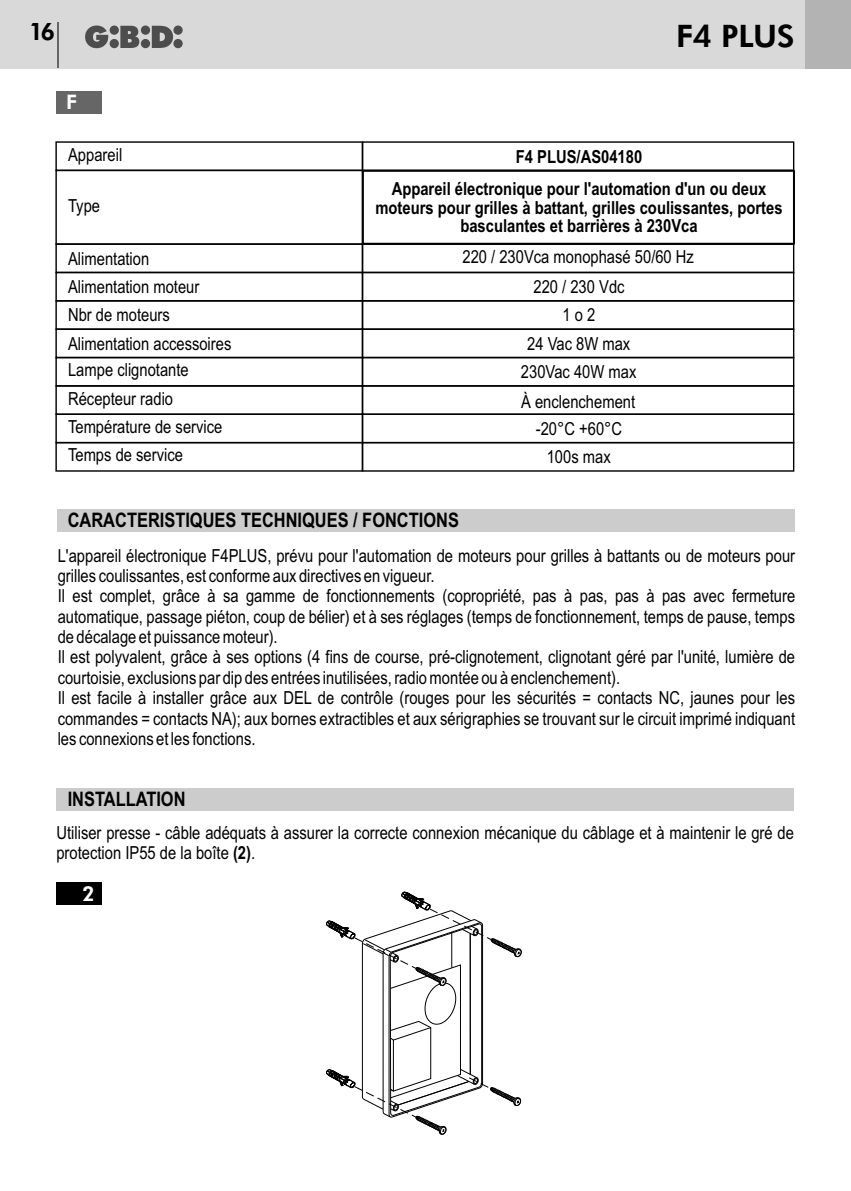
<style>
.page{position:relative;width:851px;height:1191px;background:#fff}
.page>*{position:absolute;margin:0;border:0;box-sizing:border-box;transform-origin:0 0}
.t1{font:800 31px "Futura BT";color:#000}
.t2{font:800 24px "Futura BT";color:#000}
.t3{font:800 20.6px "Futura BT";color:#fff}
.t4{font:700 20px "Arial Narrow";color:#000}
.t5{font:800 20px "Futura BT";color:#fff}
.t6{font:18px/20.4px "Arial Narrow";color:#000}
.t7{font:700 18px/18.6px "Arial Narrow";color:#000;text-align:center}
.s1{font-weight:700}
</style>
<div class="page">
<div style="left:57px;top:509px;width:737px;height:23px;background:#ccc"></div>
<div style="left:55px;top:272px;width:308px;height:29px;border:1px solid #000"></div>
<div style="left:55px;top:300px;width:308px;height:30px;border:1px solid #000"></div>
<div style="left:55px;top:328px;width:308px;height:30px;border:1px solid #000"></div>
<div style="left:55px;top:357px;width:308px;height:29px;border:1px solid #000"></div>
<div style="left:55px;top:385px;width:308px;height:30px;border:1px solid #000"></div>
<div style="left:55px;top:413px;width:308px;height:30px;border:1px solid #000"></div>
<div style="left:55px;top:442px;width:308px;height:30px;border:1px solid #000"></div>
<div style="left:55px;top:170px;width:308px;height:75px;border:1px solid #000"></div>
<div style="left:362px;top:272px;width:432px;height:29px;border:1px solid #000"></div>
<div style="left:362px;top:300px;width:432px;height:30px;border:1px solid #000"></div>
<div style="left:362px;top:328px;width:432px;height:30px;border:1px solid #000"></div>
<div style="left:362px;top:357px;width:432px;height:29px;border:1px solid #000"></div>
<div style="left:362px;top:385px;width:432px;height:30px;border:1px solid #000"></div>
<div style="left:362px;top:413px;width:432px;height:30px;border:1px solid #000"></div>
<div style="left:362px;top:442px;width:432px;height:30px;border:1px solid #000"></div>
<div style="left:362px;top:170px;width:432px;height:74px;border:1px solid #000"></div>
<svg style="left:389px;top:299px;width:93px;height:512px"></svg>
<svg style="left:326px;top:891px;width:196px;height:244px"></svg>
<div style="left:56px;top:788px;width:737px;height:22px;background:#ccc"></div>
<div style="left:0;top:0;width:850px;height:68px;background:#d9d9d9"></div>
<div style="left:805px;top:0;width:45px;height:68px;background:#b3b3b3"></div>
<svg style="left:85px;top:26px;width:98px;height:22px"></svg>
<hr style="left:57px;top:23px;width:1px;height:45px;background:#666">
<div style="left:57px;top:91px;width:45px;height:22px;background:#666"></div>
<div style="left:57px;top:882px;width:45px;height:23px;background:#000"></div>
<hr style="left:850px;top:0;width:1px;height:68px;background:#b3b3b3">
<h2 class="t2" style="left:29px;top:22px;width:28px">16</h2>
<h1 class="t1" style="left:676px;top:23px;width:120px">F4 PLUS</h1>
<p class="t5" style="left:66px;top:94px;width:12px">F</p>
<p class="t6" style="left:68px;top:146px;width:56px">Appareil</p>
<p class="t6" style="left:68px;top:197px;width:34px">Type</p>
<p class="t6" style="left:68px;top:250px;width:83px">Alimentation</p>
<p class="t6" style="left:68px;top:278px;width:133px">Alimentation moteur</p>
<p class="t6" style="left:68px;top:306px;width:103px">Nbr de moteurs</p>
<p class="t6" style="left:68px;top:335px;width:165px">Alimentation accessoires</p>
<p class="t6" style="left:68px;top:361px;width:122px">Lampe clignotante</p>
<p class="t6" style="left:68px;top:386px;width:156px;line-height:28.4px">Récepteur radio<br>Température de service<br>Temps de service</p>
<p class="t7" style="left:515px;top:149px;width:128px">F4 PLUS/AS04180</p>
<p class="t7" style="left:375px;top:181px;width:408px">Appareil électronique pour l'automation d'un ou deux moteurs pour grilles à battant, grilles coulissantes, portes basculantes et barrières à 230Vca</p>
<p class="t6" style="left:462px;top:248px;width:233px">220 / 230Vca monophasé 50/60 Hz</p>
<p class="t6" style="left:533px;top:278px;width:93px">220 / 230 Vdc</p>
<p class="t6" style="left:521px;top:302px;width:117px;line-height:28.4px;text-align:center">1 o 2<br>24 Vac 8W max<br>230Vac 40W max</p>
<p class="t6" style="left:521px;top:393px;width:116px">À enclenchement</p>
<p class="t6" style="left:535px;top:416px;width:88px;line-height:28.2px;text-align:center">-20°C +60°C<br>100s max</p>
<p class="t4" style="left:68px;top:513px;width:392px">CARACTERISTIQUES TECHNIQUES / FONCTIONS</p>
<p class="t6" style="left:58px;top:546px;width:739px">L'appareil électronique F4PLUS, prévu pour l'automation de moteurs pour grilles à battants ou de moteurs pour grilles coulissantes, est conforme aux directives en vigueur.<br>Il est complet, grâce à sa gamme de fonctionnements (copropriété, pas à pas, pas à pas avec fermeture automatique, passage piéton, coup de bélier) et à ses réglages (temps de fonctionnement, temps de pause, temps de décalage et puissance moteur).<br>Il est polyvalent, grâce à ses options (4 fins de course, pré-clignotement, clignotant géré par l'unité, lumière de courtoisie, exclusions par dip des entrées inutilisées, radio montée ou à enclenchement).<br>Il est facile à installer grâce aux DEL de contrôle (rouges pour les sécurités = contacts NC, jaunes pour les commandes = contacts NA); aux bornes extractibles et aux sérigraphies se trouvant sur le circuit imprimé indiquant les connexions et les fonctions.</p>
<p class="t4" style="left:68px;top:791px;width:119px">INSTALLATION</p>
<p class="t6" style="left:56px;top:823px;width:739px">Utiliser presse - câble adéquats à assurer la correcte connexion mécanique du câblage et à maintenir le gré de protection IP55 de la boîte <span class="s1">(2)</span>.</p>
<p class="t3" style="left:82px;top:885px;width:14px">2</p>
</div>
